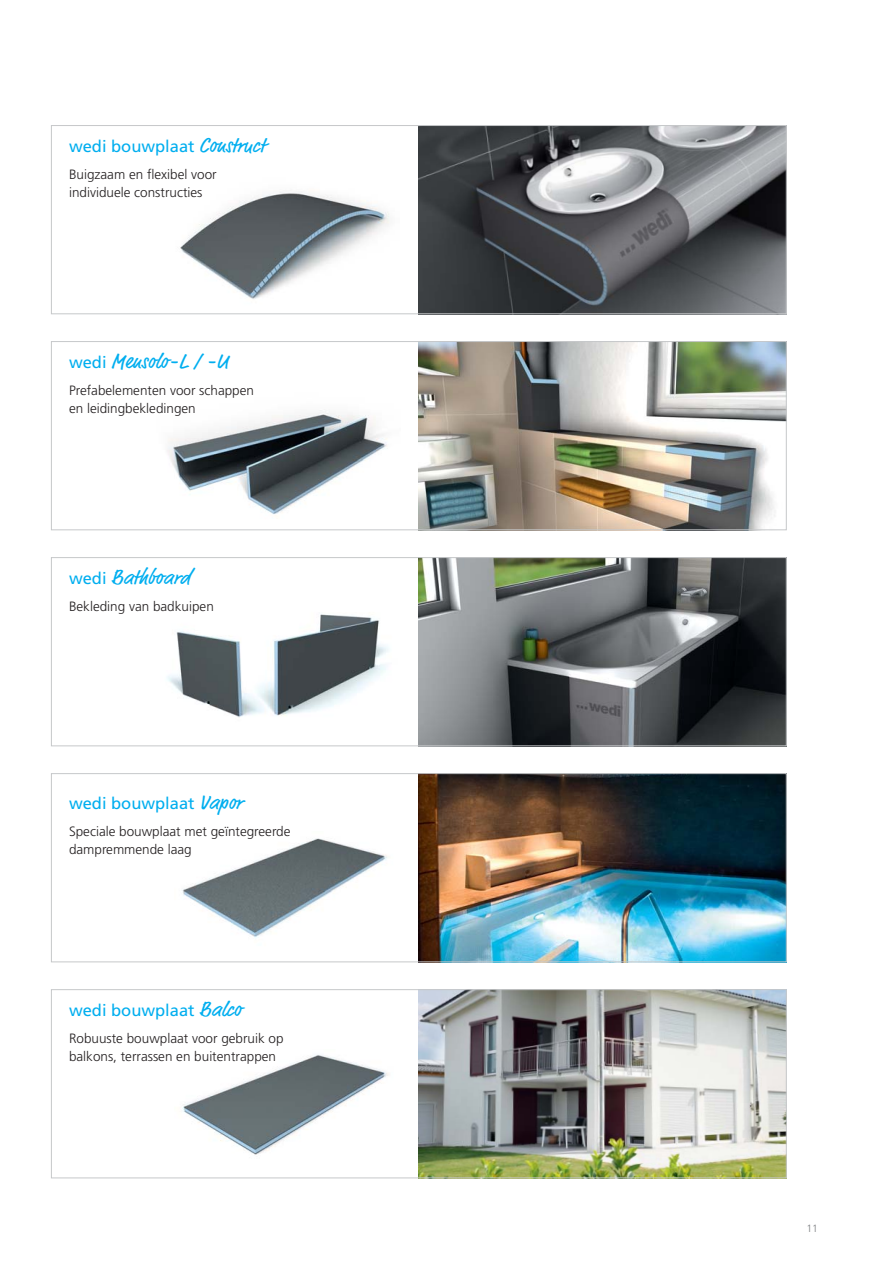
<style>
.page{position:relative;width:893px;height:1263px;background:#fff}
.page>*{position:absolute;margin:0;border:0;box-sizing:border-box;transform-origin:0 0}
.t1{font:21px "Market";color:#00aeef}
.t2{font:16.5px "Frutiger LT Std";color:#00aeef}
.t3{font:300 13.5px/18px "Frutiger LT Std";color:#231f20}
.t4{font:300 10.5px "Frutiger LT Std";color:#808285}
.s1{font-family:"Market";font-size:21px}
.s2{font-family:"Frutiger LT Std";font-size:16.5px}
</style>
<div class="page">
<img style="left:180px;top:191px;width:210px;height:108px">
<img style="left:182px;top:838px;width:206px;height:100px">
<img style="left:167px;top:614px;width:222px;height:103px">
<img style="left:182px;top:1055px;width:207px;height:100px">
<img style="left:167px;top:410px;width:220px;height:104px">
<img style="left:419px;top:127px;width:366px;height:185px">
<img style="left:419px;top:775px;width:366px;height:185px">
<img style="left:419px;top:991px;width:366px;height:185px">
<img style="left:419px;top:343px;width:366px;height:185px">
<img style="left:419px;top:559px;width:366px;height:185px">
<div style="left:51px;top:773px;width:736px;height:189px;border:1px solid #c6c8ca"></div>
<div style="left:51px;top:989px;width:736px;height:189px;border:1px solid #c6c8ca"></div>
<div style="left:51px;top:557px;width:736px;height:189px;border:1px solid #c6c8ca"></div>
<div style="left:51px;top:341px;width:736px;height:189px;border:1px solid #c6c8ca"></div>
<div style="left:51px;top:125px;width:736px;height:189px;border:1px solid #c6c8ca"></div>
<p class="t2" style="left:69px;top:140px;width:198px">wedi bouwplaat <span class="s1">Construct</span></p>
<p class="t3" style="left:69px;top:167px;width:149px">Buigzaam en flexibel voor individuele constructies</p>
<h1 class="t1" style="left:69px;top:352px;width:161px"><span class="s2">wedi</span> Mensolo-L / -U</h1>
<p class="t3" style="left:69px;top:383px;width:187px">Prefabelementen voor schappen en leidingbekledingen</p>
<h1 class="t1" style="left:69px;top:568px;width:123px"><span class="s2">wedi</span> Bathboard</h1>
<p class="t3" style="left:69px;top:599px;width:146px">Bekleding van badkuipen</p>
<p class="t2" style="left:69px;top:797px;width:175px">wedi bouwplaat <span class="s1">Vapor</span></p>
<p class="t3" style="left:69px;top:824px;width:223px">Speciale bouwplaat met geïntegreerde dampremmende laag</p>
<p class="t2" style="left:69px;top:1004px;width:174px">wedi bouwplaat <span class="s1">Balco</span></p>
<p class="t3" style="left:69px;top:1031px;width:216px">Robuuste bouwplaat voor gebruik op balkons, terrassen en buitentrappen</p>
<p class="t4" style="left:806px;top:1224px;width:13px">11</p>
</div>
